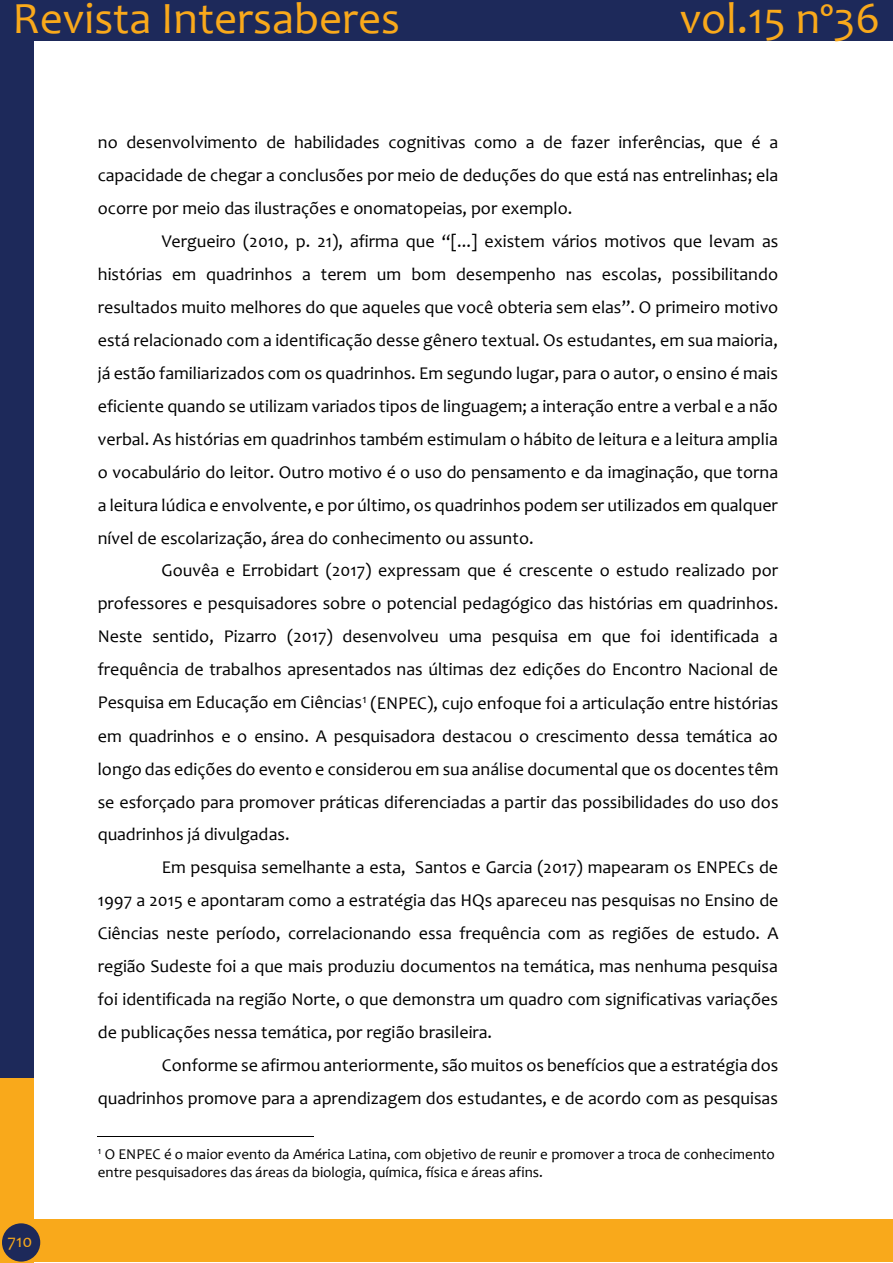
<style>
.page{position:relative;width:893px;height:1263px;background:#fff}
.page>*{position:absolute;margin:0;border:0;box-sizing:border-box;transform-origin:0 0}
.t1{font:45px "Candara";color:#f9a91b}
.t2{font:18px "Candara";color:#000}
.t3{font:18px "Candara";color:#f9a91b}
.t4{font:15px/18.3px "Candara";color:#000}
</style>
<div class="page">
<div style="left:0;top:0;width:33px;height:1081px;background:#1d295a"></div>
<div style="left:0;top:0;width:893px;height:41px;background:#1d295a"></div>
<div style="left:0;top:1078px;width:33px;height:185px;background:#f9a91b"></div>
<div style="left:21px;top:1219px;width:872px;height:43px;background:#f9a91b"></div>
<div style="left:2px;top:1223px;width:38px;height:38px;background:#1d295a;border-radius:50%"></div>
<hr style="left:98px;top:1136px;width:216px;height:1px;background:#000">
<h1 class="t1" style="left:13px;top:-9px;width:389px">Revista Intersaberes</h1>
<h1 class="t1" style="left:680px;top:-9px;width:202px">vol.15 nº36</h1>
<p class="t2" style="left:98px;top:131px;width:682px">no desenvolvimento de habilidades cognitivas como a de fazer inferências, que é a</p>
<p class="t2" style="left:98px;top:164px;width:682px">capacidade de chegar a conclusões por meio de deduções do que está nas entrelinhas; ela</p>
<p class="t2" style="left:98px;top:197px;width:476px">ocorre por meio das ilustrações e onomatopeias, por exemplo.</p>
<p class="t2" style="left:162px;top:230px;width:618px">Vergueiro (2010, p. 21), afirma que “[...] existem vários motivos que levam as</p>
<p class="t2" style="left:98px;top:263px;width:682px">histórias em quadrinhos a terem um bom desempenho nas escolas, possibilitando</p>
<p class="t2" style="left:98px;top:296px;width:682px">resultados muito melhores do que aqueles que você obteria sem elas”. O primeiro motivo</p>
<p class="t2" style="left:98px;top:329px;width:682px">está relacionado com a identificação desse gênero textual. Os estudantes, em sua maioria,</p>
<p class="t2" style="left:98px;top:362px;width:682px">já estão familiarizados com os quadrinhos. Em segundo lugar, para o autor, o ensino é mais</p>
<p class="t2" style="left:98px;top:395px;width:681px">eficiente quando se utilizam variados tipos de linguagem; a interação entre a verbal e a não</p>
<p class="t2" style="left:98px;top:428px;width:682px">verbal. As histórias em quadrinhos também estimulam o hábito de leitura e a leitura amplia</p>
<p class="t2" style="left:98px;top:461px;width:682px">o vocabulário do leitor. Outro motivo é o uso do pensamento e da imaginação, que torna</p>
<p class="t2" style="left:98px;top:494px;width:682px">a leitura lúdica e envolvente, e por último, os quadrinhos podem ser utilizados em qualquer</p>
<p class="t2" style="left:98px;top:527px;width:438px">nível de escolarização, área do conhecimento ou assunto.</p>
<p class="t2" style="left:162px;top:559px;width:618px">Gouvêa e Errobidart (2017) expressam que é crescente o estudo realizado por</p>
<p class="t2" style="left:98px;top:592px;width:682px">professores e pesquisadores sobre o potencial pedagógico das histórias em quadrinhos.</p>
<p class="t2" style="left:98px;top:625px;width:682px">Neste sentido, Pizarro (2017) desenvolveu uma pesquisa em que foi identificada a</p>
<p class="t2" style="left:98px;top:658px;width:682px">frequência de trabalhos apresentados nas últimas dez edições do Encontro Nacional de</p>
<p class="t2" style="left:98px;top:691px;width:682px">Pesquisa em Educação em Ciências<sup>1</sup> (ENPEC), cujo enfoque foi a articulação entre histórias</p>
<p class="t2" style="left:98px;top:724px;width:681px">em quadrinhos e o ensino. A pesquisadora destacou o crescimento dessa temática ao</p>
<p class="t2" style="left:98px;top:757px;width:682px">longo das edições do evento e considerou em sua análise documental que os docentes têm</p>
<p class="t2" style="left:98px;top:790px;width:682px">se esforçado para promover práticas diferenciadas a partir das possibilidades do uso dos</p>
<p class="t2" style="left:98px;top:823px;width:193px">quadrinhos já divulgadas.</p>
<p class="t2" style="left:162px;top:856px;width:618px">Em pesquisa semelhante a esta, Santos e Garcia (2017) mapearam os ENPECs de</p>
<p class="t2" style="left:98px;top:889px;width:682px">1997 a 2015 e apontaram como a estratégia das HQs apareceu nas pesquisas no Ensino de</p>
<p class="t2" style="left:98px;top:922px;width:682px">Ciências neste período, correlacionando essa frequência com as regiões de estudo. A</p>
<p class="t2" style="left:98px;top:955px;width:682px">região Sudeste foi a que mais produziu documentos na temática, mas nenhuma pesquisa</p>
<p class="t2" style="left:98px;top:988px;width:682px">foi identificada na região Norte, o que demonstra um quadro com significativas variações</p>
<p class="t2" style="left:98px;top:1021px;width:396px">de publicações nessa temática, por região brasileira.</p>
<p class="t2" style="left:162px;top:1054px;width:618px">Conforme se afirmou anteriormente, são muitos os benefícios que a estratégia dos</p>
<p class="t2" style="left:98px;top:1087px;width:682px">quadrinhos promove para a aprendizagem dos estudantes, e de acordo com as pesquisas</p>
<p class="t3" style="left:8px;top:1229px;width:26px">710</p>
<p class="t4" style="left:98px;top:1145px;width:679px"><sup>1</sup> O ENPEC é o maior evento da América Latina, com objetivo de reunir e promover a troca de conhecimento entre pesquisadores das áreas da biologia, química, física e áreas afins.</p>
</div>
